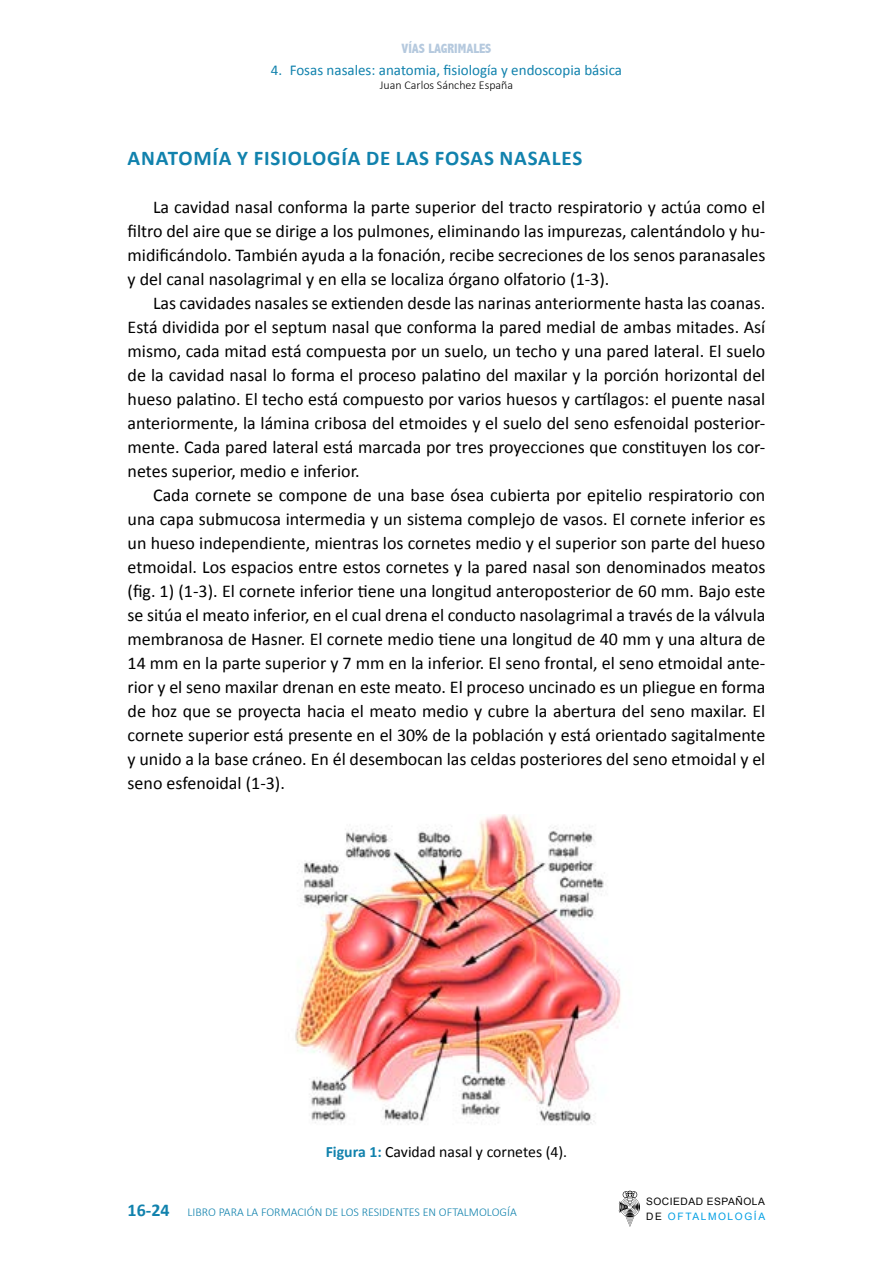
<style>
.page{position:relative;width:893px;height:1263px;background:#fff}
.page>*{position:absolute;margin:0;border:0;box-sizing:border-box;transform-origin:0 0}
.t1{font:700 21px "Calibri";letter-spacing:.04em;color:#1182ad}
.t2{font:18px/24px "Calibri";color:#000;text-align:justify}
.t3{font:15.75px "Calibri";color:#000}
.t4{font:15px "Calibri";color:#1182ad}
.t5{font:800 condensed 13.5px "Abadi";color:#b5c9de}
.t6{font:300 12px "Calibri";color:#1182ad}
.t7{font:300 12px "Calibri";color:#000}
.t8{font:10.2px/14.1px "Arial";letter-spacing:.05em;color:#000}
.s1{font-weight:700;color:#1182ad}
.s2{font-weight:700;font-size:18px}
.s3{color:#009fe3}
</style>
<div class="page">
<svg style="left:619px;top:1191px;width:21px;height:36px"></svg>
<img style="left:295px;top:815px;width:326px;height:310px">
<p class="t5" style="left:401px;top:40px;width:92px">VÍAS LAGRIMALES</p>
<p class="t4" style="left:271px;top:61px;width:353px">4. Fosas nasales: anatomia, fisiología y endoscopia básica</p>
<p class="t7" style="left:380px;top:78px;width:135px">Juan Carlos Sánchez España</p>
<p class="t1" style="left:128px;top:145px;width:456px">ANATOMÍA Y FISIOLOGÍA DE LAS FOSAS NASALES</p>
<p class="t2" style="left:128px;top:194px;width:639px;text-indent:26px">La cavidad nasal conforma la parte superior del tracto respiratorio y actúa como el filtro del aire que se dirige a los pulmones, eliminando las impurezas, calentándolo y hu&shy;midificándolo. También ayuda a la fonación, recibe secreciones de los senos paranasales y del canal nasolagrimal y en ella se localiza órgano olfatorio (1-3).</p>
<p class="t2" style="left:128px;top:290px;width:639px;text-indent:26px">Las cavidades nasales se extienden desde las narinas anteriormente hasta las coanas.<br>Está dividida por el septum nasal que conforma la pared medial de ambas mitades. Así mismo, cada mitad está compuesta por un suelo, un techo y una pared lateral. El suelo de la cavidad nasal lo forma el proceso palatino del maxilar y la porción horizontal del hueso palatino. El techo está compuesto por varios huesos y cartílagos: el puente nasal anteriormente, la lámina cribosa del etmoides y el suelo del seno esfenoidal posterior&shy;mente. Cada pared lateral está marcada por tres proyecciones que constituyen los cor&shy;netes superior, medio e inferior.</p>
<p class="t2" style="left:128px;top:482px;width:639px;text-indent:26px">Cada cornete se compone de una base ósea cubierta por epitelio respiratorio con una capa submucosa intermedia y un sistema complejo de vasos. El cornete inferior es un hueso independiente, mientras los cornetes medio y el superior son parte del hueso etmoidal. Los espacios entre estos cornetes y la pared nasal son denominados meatos (fig. 1) (1-3). El cornete inferior tiene una longitud anteroposterior de 60 mm. Bajo este se sitúa el meato inferior, en el cual drena el conducto nasolagrimal a través de la válvula membranosa de Hasner. El cornete medio tiene una longitud de 40 mm y una altura de 14 mm en la parte superior y 7 mm en la inferior. El seno frontal, el seno etmoidal ante&shy;rior y el seno maxilar drenan en este meato. El proceso uncinado es un pliegue en forma de hoz que se proyecta hacia el meato medio y cubre la abertura del seno maxilar. El cornete superior está presente en el 30% de la población y está orientado sagitalmente y unido a la base cráneo. En él desembocan las celdas posteriores del seno etmoidal y el seno esfenoidal (1-3).</p>
<p class="t3" style="left:326px;top:1141px;width:243px"><span class="s1">Figura 1:</span> Cavidad nasal y cornetes (4).</p>
<p class="t6" style="left:128px;top:1204px;width:391px"><span class="s2">16-24</span> LIBRO PARA LA FORMACIÓN DE LOS RESIDENTES EN OFTALMOLOGÍA</p>
<p class="t8" style="left:646px;top:1195px;width:120px">SOCIEDAD ESPAÑOLA<br>DE <span class="s3">OFTALMOLOGÍA</span></p>
</div>
